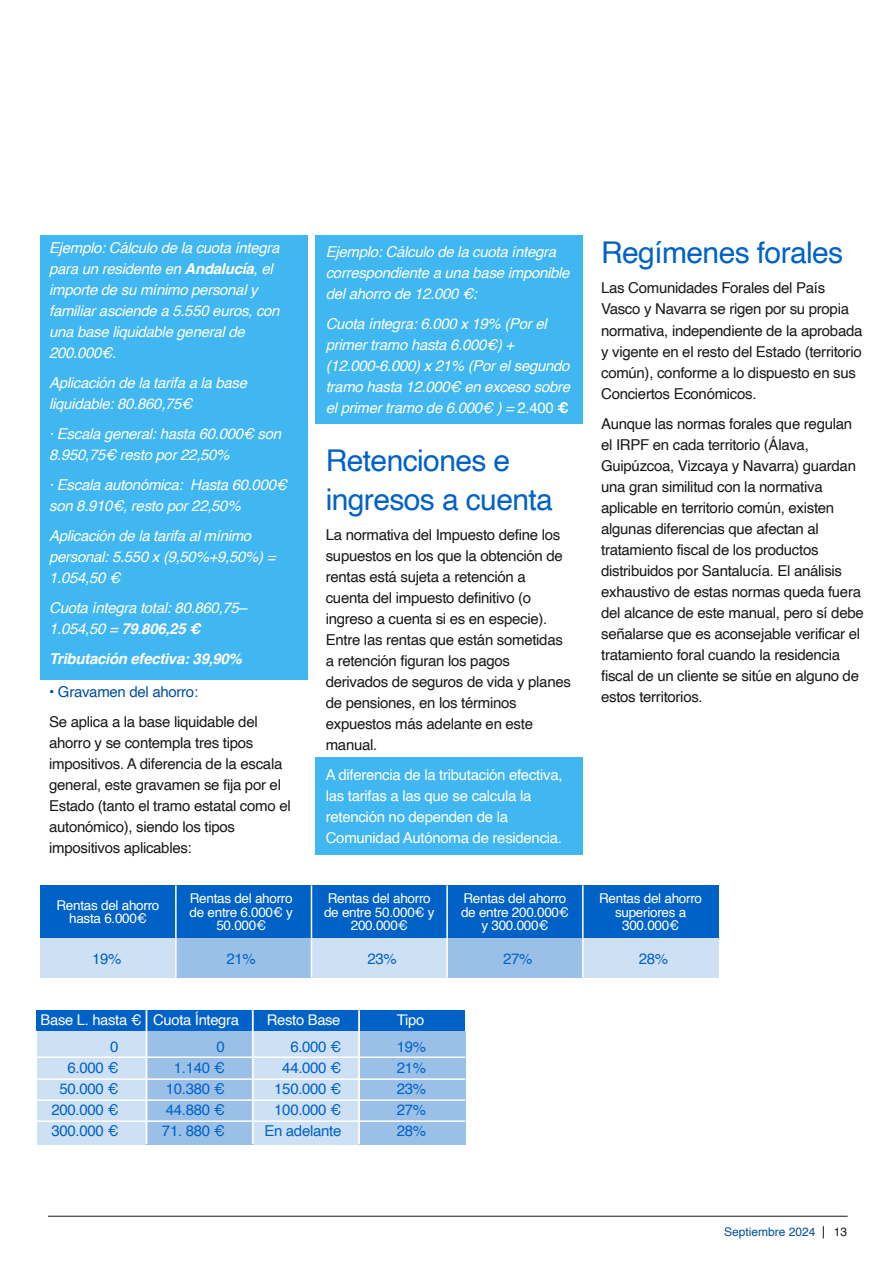
<style>
.page{position:relative;width:893px;height:1263px;background:#fff}
.page>*{position:absolute;margin:0;border:0;box-sizing:border-box;transform-origin:0 0}
.t1{font:30px/39px "Helvetica";letter-spacing:-.02em;color:#0062c7}
.t2{font:15px/21px "Helvetica";letter-spacing:-.02em;color:#1a171b}
.t3{font:italic 15px/21px "Helvetica";letter-spacing:-.02em;color:#fff}
.t4{font:15px/21px "Helvetica";letter-spacing:-.02em;color:#0062c7;text-align:right}
.t5{font:15px/21px "Helvetica";letter-spacing:-.02em;color:#fff}
.t6{font:italic 700 15px "Helvetica";letter-spacing:-.02em;color:#fff}
.t7{font:15px "Helvetica";letter-spacing:-.02em;color:#00509b}
.t8{font:14.7px "Helvetica";letter-spacing:-.025em;color:#fff}
.t9{font:13.5px/13.5px "Helvetica";letter-spacing:-.02em;color:#fff;text-align:center}
.t10{font:12px "Helvetica";color:#00509b}
.t11{font:12px "Helvetica";color:#1a171b}
.s1{font-weight:700}
.s2{font-style:normal}
.s3{font-weight:700;font-style:normal}
</style>
<div class="page">
<div style="left:315px;top:235px;width:268px;height:188px;background:#41b7f1"></div>
<div style="left:40px;top:235px;width:267px;height:444px;background:#41b7f1"></div>
<div style="left:315px;top:757px;width:268px;height:98px;background:#41b7f1"></div>
<hr style="left:48px;top:1216px;width:800px;height:1px;background:#1a171b">
<div style="left:37px;top:1031px;width:109px;height:113px;background:#cde0f4"></div>
<div style="left:146px;top:1031px;width:107px;height:113px;background:#9ac0e8"></div>
<div style="left:253px;top:1031px;width:106px;height:113px;background:#cde0f4"></div>
<div style="left:359px;top:1031px;width:106px;height:113px;background:#9ac0e8"></div>
<div style="left:37px;top:1010px;width:428px;height:21px;background:#0062c7"></div>
<hr style="left:37px;top:1056px;width:428px;height:2px;background:#fff">
<hr style="left:37px;top:1078px;width:428px;height:2px;background:#fff">
<hr style="left:37px;top:1099px;width:428px;height:2px;background:#fff">
<hr style="left:37px;top:1120px;width:428px;height:2px;background:#fff">
<hr style="left:146px;top:1010px;width:1px;height:134px;background:#fff">
<hr style="left:252px;top:1010px;width:2px;height:134px;background:#fff">
<hr style="left:358px;top:1010px;width:2px;height:134px;background:#fff">
<svg style="left:823px;top:1226px;width:1px;height:12px"></svg>
<div style="left:40px;top:938px;width:136px;height:40px;background:#cde0f4"></div>
<div style="left:176px;top:938px;width:135px;height:40px;background:#9ac0e8"></div>
<div style="left:311px;top:938px;width:136px;height:40px;background:#cde0f4"></div>
<div style="left:583px;top:938px;width:135px;height:40px;background:#cde0f4"></div>
<div style="left:447px;top:938px;width:136px;height:40px;background:#9ac0e8"></div>
<div style="left:40px;top:885px;width:678px;height:53px;background:#0062c7"></div>
<hr style="left:175px;top:885px;width:2px;height:93px;background:#fff">
<hr style="left:311px;top:885px;width:1px;height:93px;background:#fff">
<hr style="left:446px;top:885px;width:2px;height:93px;background:#fff">
<hr style="left:582px;top:885px;width:2px;height:93px;background:#fff">
<p class="t3" style="left:49px;top:237px;width:232px">Ejemplo: Cálculo de la cuota íntegra para un residente en <span class="s1">Andalucía</span>, el importe de su mínimo personal y familiar asciende a 5.550 euros, con una base liquidable general de<br>200.000€.</p>
<p class="t3" style="left:49px;top:372px;width:199px">Aplicación de la tarifa a la base liquidable: 80.860,75€</p>
<p class="t3" style="left:49px;top:423px;width:233px">· Escala general: hasta 60.000€ son<br>8.950,75€ resto por 22,50%</p>
<p class="t3" style="left:49px;top:474px;width:239px">· Escala autonómica: Hasta 60.000€ son 8.910€, resto por 22,50%</p>
<p class="t3" style="left:49px;top:525px;width:228px">Aplicación de la tarifa al mínimo personal: 5.550 x (9,50%+9,50%) =<br>1.054,50 €</p>
<p class="t3" style="left:49px;top:597px;width:199px">Cuota íntegra total: 80.860,75–<br>1.054,50 = <span class="s1">79.806,25 €</span></p>
<p class="t6" style="left:49px;top:649px;width:194px">Tributación efectiva: 39,90%</p>
<p class="t7" style="left:49px;top:680px;width:151px">• Gravamen del ahorro:</p>
<p class="t2" style="left:49px;top:711px;width:243px">Se aplica a la base liquidable del ahorro y se contempla tres tipos impositivos. A diferencia de la escala general, este gravamen se fija por el Estado (tanto el tramo estatal como el autonómico), siendo los tipos impositivos aplicables:</p>
<p class="t3" style="left:326px;top:241px;width:245px">Ejemplo: Cálculo de la cuota íntegra correspondiente a una base imponible del ahorro de 12.000 €:</p>
<p class="t3" style="left:326px;top:313px;width:246px">Cuota íntegra: 6.000 x 19% (Por el primer tramo hasta 6.000€) + (12.000-6.000) x 21% (Por el segundo tramo hasta 12.000€ en exceso sobre el primer tramo de 6.000€ ) = <span class="s2">2.400</span> <span class="s3">€</span></p>
<h1 class="t1" style="left:326px;top:441px;width:229px">Retenciones e ingresos a cuenta</h1>
<p class="t2" style="left:326px;top:524px;width:247px">La normativa del Impuesto define los supuestos en los que la obtención de rentas está sujeta a retención a cuenta del impuesto definitivo (o ingreso a cuenta si es en especie).<br>Entre las rentas que están sometidas a retención figuran los pagos derivados de seguros de vida y planes de pensiones, en los términos expuestos más adelante en este manual.</p>
<p class="t5" style="left:326px;top:764px;width:238px">A diferencia de la tributación efectiva, las tarifas a las que se calcula la retención no dependen de la Comunidad Autónoma de residencia.</p>
<h1 class="t1" style="left:601px;top:234px;width:244px">Regímenes forales</h1>
<p class="t2" style="left:601px;top:278px;width:263px">Las Comunidades Forales del País Vasco y Navarra se rigen por su propia normativa, independiente de la aprobada y vigente en el resto del Estado (territorio común), conforme a lo dispuesto en sus Conciertos Económicos.</p>
<p class="t2" style="left:601px;top:413px;width:264px">Aunque las normas forales que regulan el IRPF en cada territorio (Álava, Guipúzcoa, Vizcaya y Navarra) guardan una gran similitud con la normativa aplicable en territorio común, existen algunas diferencias que afectan al tratamiento fiscal de los productos distribuidos por Santalucía. El análisis exhaustivo de estas normas queda fuera del alcance de este manual, pero sí debe señalarse que es aconsejable verificar el tratamiento foral cuando la residencia fiscal de un cliente se sitúe en alguno de estos territorios.</p>
<p class="t9" style="left:56px;top:899px;width:104px">Rentas del ahorro hasta 6.000€</p>
<p class="t4" style="left:92px;top:948px;width:31px">19%</p>
<p class="t9" style="left:190px;top:892px;width:105px">Rentas del ahorro de entre 6.000€ y<br>50.000€</p>
<p class="t9" style="left:324px;top:892px;width:112px">Rentas del ahorro de entre 50.000€ y<br>200.000€</p>
<p class="t4" style="left:226px;top:948px;width:31px">21%</p>
<p class="t4" style="left:367px;top:948px;width:31px">23%</p>
<p class="t8" style="left:41px;top:1009px;width:200px">Base L. hasta € Cuota Íntegra</p>
<p class="t8" style="left:267px;top:1009px;width:75px">Resto Base</p>
<p class="t8" style="left:397px;top:1009px;width:29px">Tipo</p>
<p class="t4" style="left:51px;top:1037px;width:69px">0<br>6.000 €<br>50.000 €<br>200.000 €<br>300.000 €</p>
<p class="t4" style="left:166px;top:1037px;width:61px">0<br>1.140 €<br>10.380 €<br>44.880 €</p>
<p class="t4" style="left:264px;top:1037px;width:79px">6.000 €<br>44.000 €<br>150.000 €<br>100.000 €<br>En adelante</p>
<p class="t4" style="left:397px;top:1037px;width:31px;text-align:justify">19% 21% 23% 27% 28%</p>
<p class="t4" style="left:162px;top:1121px;width:64px">71. 880 €</p>
<p class="t9" style="left:461px;top:892px;width:109px">Rentas del ahorro de entre 200.000€ y 300.000€</p>
<p class="t9" style="left:599px;top:892px;width:104px">Rentas del ahorro superiores a<br>300.000€</p>
<p class="t4" style="left:503px;top:948px;width:31px">27%</p>
<p class="t4" style="left:639px;top:948px;width:31px">28%</p>
<p class="t10" style="left:724px;top:1222px;width:93px">Septiembre 2024</p>
<p class="t11" style="left:834px;top:1222px;width:15px">13</p>
</div>
